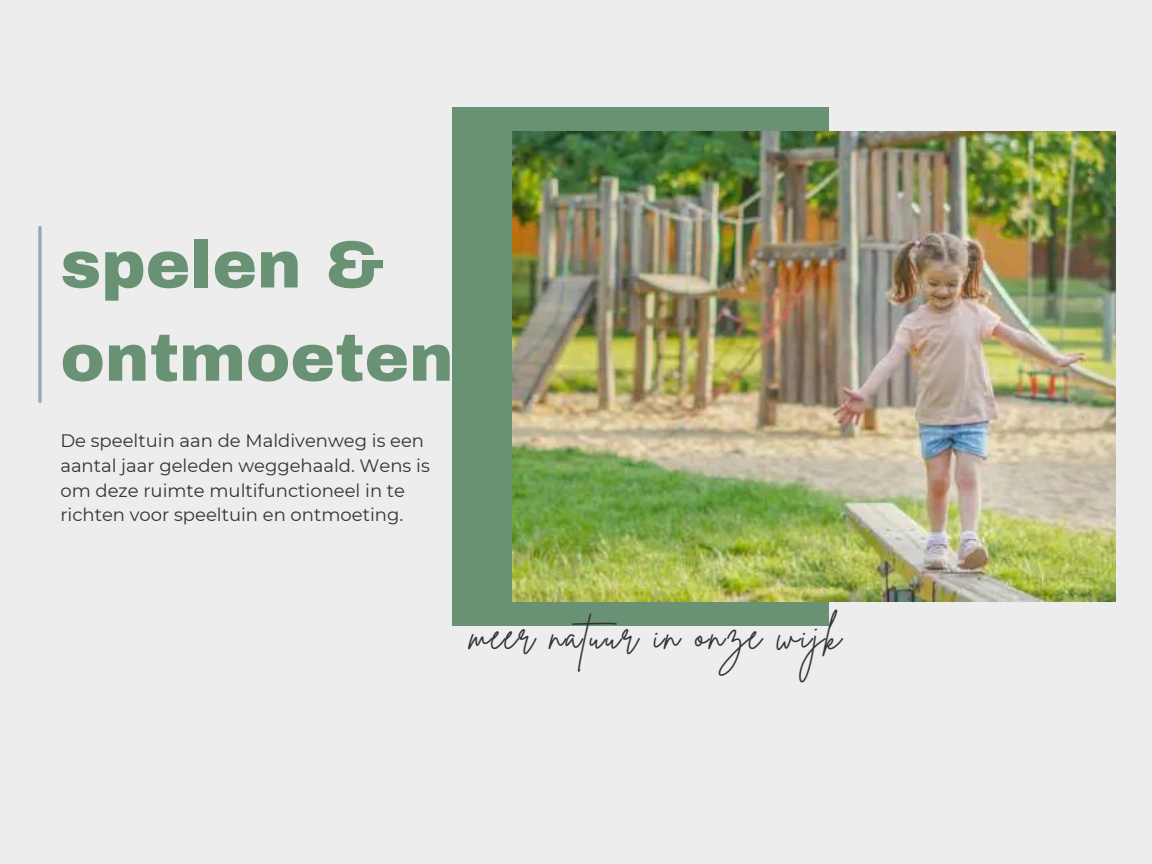
<style>
.page{position:relative;width:1152px;height:864px;background:#ededed}
.page>*{position:absolute;margin:0;border:0;box-sizing:border-box;transform-origin:0 0}
.t1{font:900 66.75px/93.2px "Archivo";color:#689273}
.t2{font:39.75px "Brittany Signature";letter-spacing:.045em;color:#343232}
.t3{font:18px/24.8px "Montserrat";color:#343232}
</style>
<div class="page">
<div style="left:452px;top:108px;width:376px;height:518px;background:#689273"></div>
<img style="left:512px;top:131px;width:603px;height:471px">
<svg style="left:38px;top:227px;width:4px;height:174px"></svg>
<p class="t1" style="left:60px;top:219px;width:395px">spelen &amp; ontmoeten</p>
<p class="t3" style="left:60px;top:428px;width:371px">De speeltuin aan de Maldivenweg is een aantal jaar geleden weggehaald. Wens is om deze ruimte multifunctioneel in te richten voor speeltuin en ontmoeting.</p>
<p class="t2" style="left:470px;top:609px;width:373px">meer natuur in onze wijk</p>
</div>
